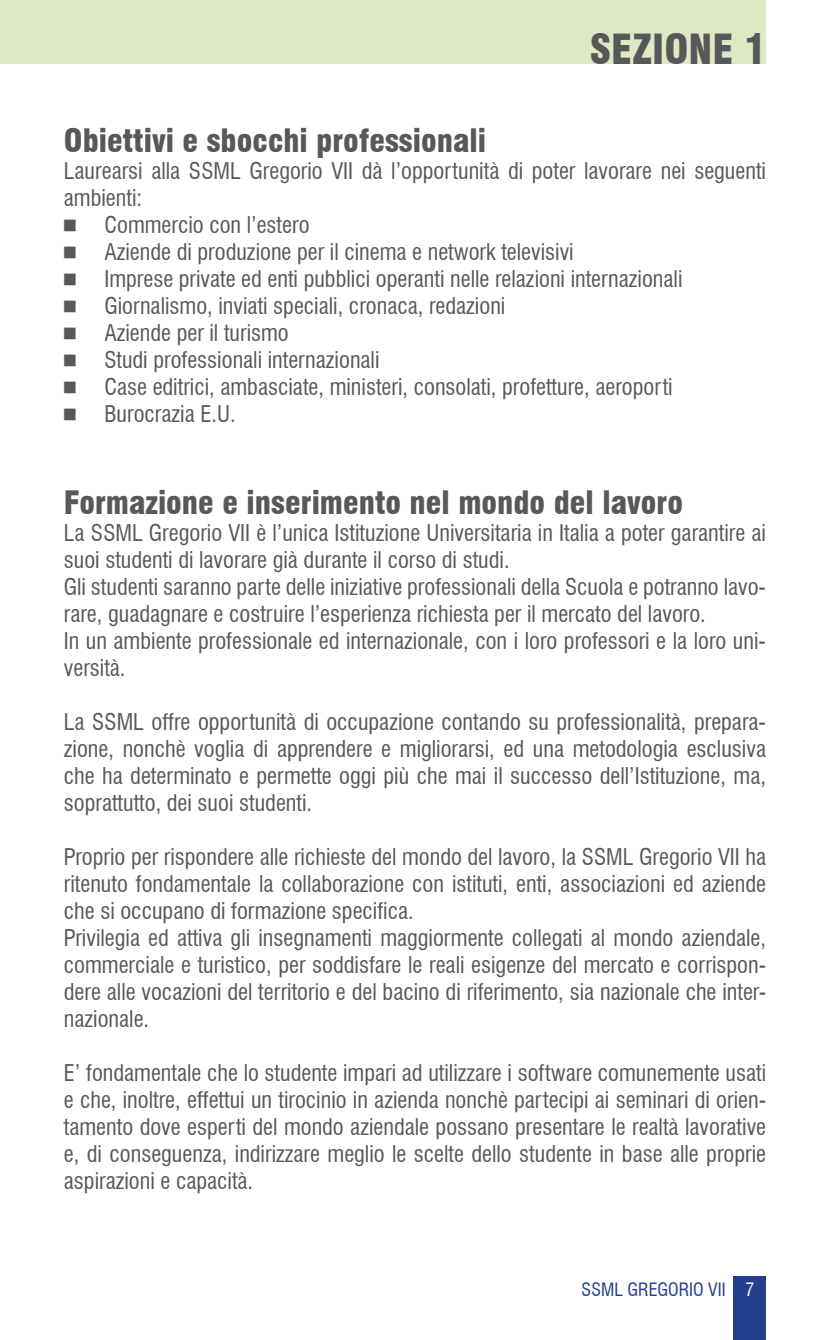
<style>
.page{position:relative;width:830px;height:1340px;background:#fff}
.page>*{position:absolute;margin:0;border:0;box-sizing:border-box;transform-origin:0 0}
.t1{font:900 condensed 40.5px "Swiss 721 BT";color:#57585a}
.t2{font:900 condensed 31.5px "Swiss 721 BT";color:#57585a}
.t3{font:condensed 22.5px/27px "Swiss 721 BT";color:#57585a}
.t4{font:22.5px "Commercial Pi BT";color:#57585a}
.t5{font:condensed 18px "Swiss 721 BT";color:#253f8e}
.s1{color:#fff}
</style>
<div class="page">
<div style="left:733px;top:1276px;width:32px;height:63px;background:#253f8e"></div>
<div style="left:0;top:0;width:765px;height:64px;background:#dfe8c4"></div>
<h1 class="t1" style="left:589px;top:25px;width:178px">SEZIONE 1</h1>
<h2 class="t2" style="left:64px;top:121px;width:423px">Obiettivi e sbocchi professionali</h2>
<p class="t3" style="left:64px;top:157px;width:703px">Laurearsi alla SSML Gregorio VII dà l’opportunità di poter lavorare nei seguenti ambienti:</p>
<p class="t4" style="left:64px;top:215px;width:14px">4</p>
<p class="t3" style="left:104px;top:211px;width:206px">Commercio con l’estero</p>
<p class="t4" style="left:64px;top:242px;width:14px">4</p>
<p class="t3" style="left:104px;top:238px;width:470px">Aziende di produzione per il cinema e network televisivi</p>
<p class="t4" style="left:64px;top:269px;width:14px">4</p>
<p class="t3" style="left:104px;top:265px;width:579px">Imprese private ed enti pubblici operanti nelle relazioni internazionali</p>
<p class="t4" style="left:64px;top:296px;width:14px">4</p>
<p class="t3" style="left:104px;top:292px;width:402px">Giornalismo, inviati speciali, cronaca, redazioni</p>
<p class="t4" style="left:64px;top:323px;width:14px">4</p>
<p class="t3" style="left:104px;top:319px;width:186px">Aziende per il turismo</p>
<p class="t4" style="left:64px;top:350px;width:14px">4</p>
<p class="t3" style="left:104px;top:346px;width:276px">Studi professionali internazionali</p>
<p class="t4" style="left:64px;top:377px;width:14px">4</p>
<p class="t3" style="left:104px;top:373px;width:569px">Case editrici, ambasciate, ministeri, consolati, profetture, aeroporti</p>
<p class="t4" style="left:64px;top:404px;width:14px">4</p>
<p class="t3" style="left:104px;top:400px;width:133px">Burocrazia E.U.</p>
<h2 class="t2" style="left:64px;top:483px;width:620px">Formazione e inserimento nel mondo del lavoro</h2>
<p class="t3" style="left:64px;top:519px;width:703px">La SSML Gregorio VII è l’unica Istituzione Universitaria in Italia a poter garantire ai suoi studenti di lavorare già durante il corso di studi.<br>Gli studenti saranno parte delle iniziative professionali della Scuola e potranno lavo&shy;rare, guadagnare e costruire l’esperienza richiesta per il mercato del lavoro.<br>In un ambiente professionale ed internazionale, con i loro professori e la loro uni&shy;versità.</p>
<p class="t3" style="left:64px;top:708px;width:703px;text-align:justify">La SSML offre opportunità di occupazione contando su professionalità, prepara&shy;zione, nonchè voglia di apprendere e migliorarsi, ed una metodologia esclusiva che ha determinato e permette oggi più che mai il successo dell’Istituzione, ma, soprattutto, dei suoi studenti.</p>
<p class="t3" style="left:64px;top:843px;width:703px">Proprio per rispondere alle richieste del mondo del lavoro, la SSML Gregorio VII ha ritenuto fondamentale la collaborazione con istituti, enti, associazioni ed aziende che si occupano di formazione specifica.<br>Privilegia ed attiva gli insegnamenti maggiormente collegati al mondo aziendale, commerciale e turistico, per soddisfare le reali esigenze del mercato e corrispon&shy;dere alle vocazioni del territorio e del bacino di riferimento, sia nazionale che inter&shy;nazionale.</p>
<p class="t3" style="left:64px;top:1059px;width:703px;text-align:justify">E’ fondamentale che lo studente impari ad utilizzare i software comunemente usati e che, inoltre, effettui un tirocinio in azienda nonchè partecipi ai seminari di orien&shy;tamento dove esperti del mondo aziendale possano presentare le realtà lavorative e, di conseguenza, indirizzare meglio le scelte dello studente in base alle proprie aspirazioni e capacità.</p>
<p class="t5" style="left:581px;top:1278px;width:174px">SSML GREGORIO VII <span class="s1">7</span></p>
</div>
